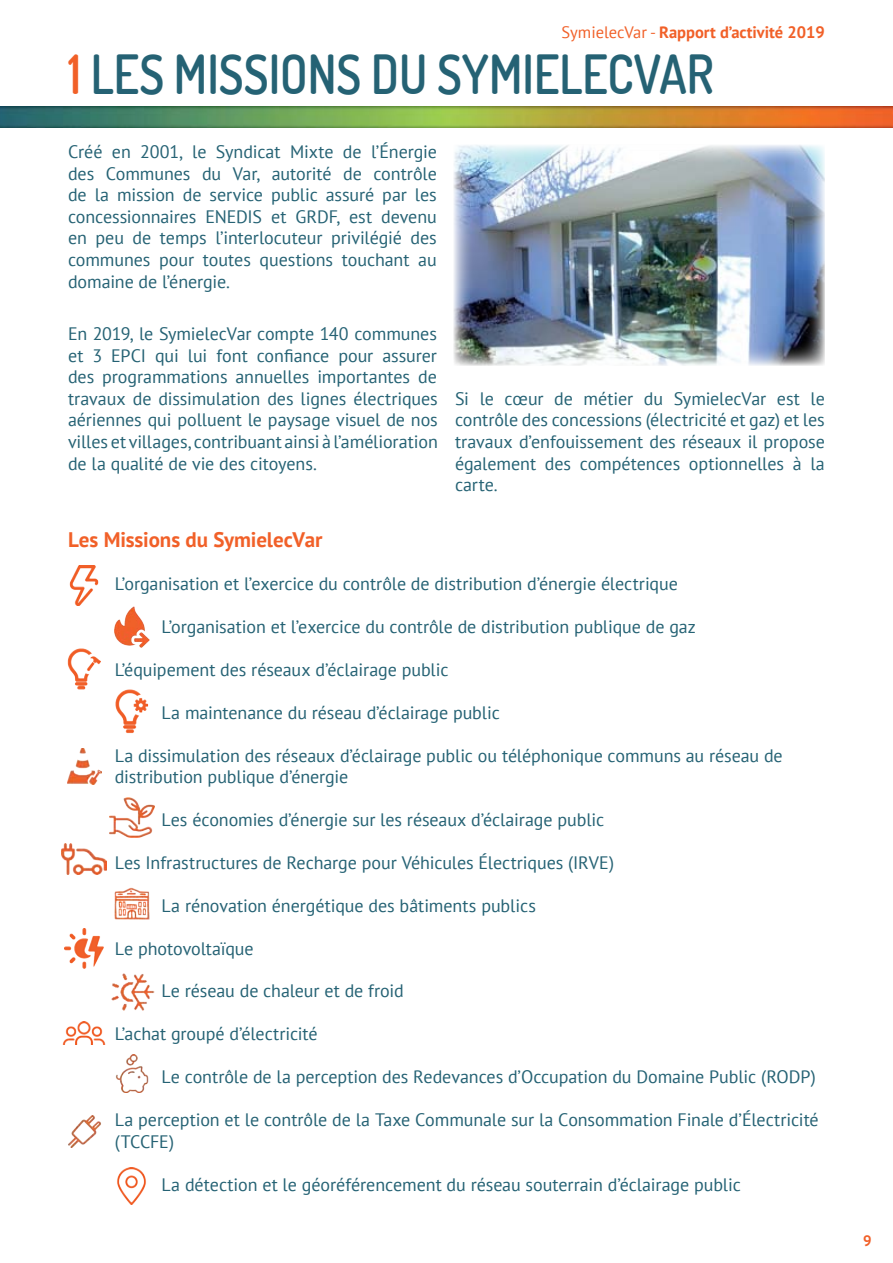
<style>
.page{position:relative;width:893px;height:1263px;background:#fff}
.page>*{position:absolute;margin:0;border:0;box-sizing:border-box;transform-origin:0 0}
.t1{font:600 54px "Dosis";color:#256274;scale:.9 1}
.t2{font:700 21px "PT Sans";letter-spacing:-.005em;color:#f16028}
.t3{font:18px/21.6px "PT Sans";letter-spacing:-.005em;color:#256274;text-align:justify}
.t4{font:700 16.5px "PT Sans";color:#f16028}
.t5{font:700 15px "PT Sans";color:#f16028}
.s1{font-weight:400}
.s2{color:#f16028}
</style>
<div class="page">
<img style="left:0;top:106px;width:893px;height:22px">
<img style="left:454px;top:145px;width:371px;height:221px">
<img style="left:69px;top:566px;width:30px;height:39px">
<img style="left:115px;top:606px;width:34px;height:42px">
<img style="left:68px;top:648px;width:33px;height:41px">
<img style="left:115px;top:690px;width:34px;height:43px">
<img style="left:67px;top:749px;width:34px;height:35px">
<img style="left:109px;top:797px;width:45px;height:40px">
<img style="left:62px;top:843px;width:45px;height:32px">
<img style="left:114px;top:887px;width:36px;height:33px">
<img style="left:65px;top:928px;width:39px;height:40px">
<img style="left:97px;top:958px;width:58px;height:53px">
<img style="left:62px;top:1021px;width:44px;height:23px">
<img style="left:115px;top:1054px;width:34px;height:39px">
<img style="left:68px;top:1115px;width:33px;height:33px">
<img style="left:117px;top:1168px;width:29px;height:37px">
<p class="t4" style="left:561px;top:21px;width:265px"><span class="s1">SymielecVar -</span> Rapport d’activité 2019</p>
<p class="t1" style="left:68px;top:39px;width:719px"><span class="s2">1</span> LES MISSIONS DU SYMIELECVAR</p>
<p class="t3" style="left:68px;top:141px;width:370px">Créé en 2001, le Syndicat Mixte de l’Énergie des Communes du Var, autorité de contrôle de la mission de service public assuré par les concessionnaires ENEDIS et GRDF, est devenu en peu de temps l’interlocuteur privilégié des communes pour toutes questions touchant au domaine de l’énergie.</p>
<p class="t3" style="left:68px;top:322px;width:371px">En 2019, le SymielecVar compte 140 communes et 3 EPCI qui lui font confiance pour assurer des programmations annuelles importantes de travaux de dissimulation des lignes électriques aériennes qui polluent le paysage visuel de nos villes et villages, contribuant ainsi à l’amélioration de la qualité de vie des citoyens.</p>
<p class="t3" style="left:455px;top:387px;width:371px">Si le cœur de métier du SymielecVar est le contrôle des concessions (électricité et gaz) et les travaux d’enfouissement des réseaux il propose également des compétences optionnelles à la carte.</p>
<p class="t2" style="left:68px;top:526px;width:256px">Les Missions du SymielecVar</p>
<p class="t3" style="left:115px;top:572px;width:565px">L’organisation et l’exercice du contrôle de distribution d’énergie électrique</p>
<p class="t3" style="left:162px;top:615px;width:536px">L’organisation et l’exercice du contrôle de distribution publique de gaz</p>
<p class="t3" style="left:115px;top:658px;width:335px">L’équipement des réseaux d’éclairage public</p>
<p class="t3" style="left:162px;top:701px;width:340px">La maintenance du réseau d’éclairage public</p>
<p class="t3" style="left:115px;top:744px;width:669px">La dissimulation des réseaux d’éclairage public ou téléphonique communs au réseau de distribution publique d’énergie</p>
<p class="t3" style="left:162px;top:808px;width:444px">Les économies d’énergie sur les réseaux d’éclairage public</p>
<p class="t3" style="left:115px;top:851px;width:501px">Les Infrastructures de Recharge pour Véhicules Électriques (IRVE)</p>
<p class="t3" style="left:162px;top:894px;width:376px">La rénovation énergétique des bâtiments publics</p>
<p class="t3" style="left:115px;top:937px;width:140px">Le photovoltaïque</p>
<p class="t3" style="left:162px;top:980px;width:244px">Le réseau de chaleur et de froid</p>
<p class="t3" style="left:115px;top:1023px;width:204px">L’achat groupé d’électricité</p>
<p class="t3" style="left:162px;top:1066px;width:656px">Le contrôle de la perception des Redevances d’Occupation du Domaine Public (RODP)</p>
<p class="t3" style="left:115px;top:1108px;width:705px">La perception et le contrôle de la Taxe Communale sur la Consommation Finale d’Électricité (TCCFE)</p>
<p class="t3" style="left:162px;top:1173px;width:581px">La détection et le géoréférencement du réseau souterrain d’éclairage public</p>
<p class="t5" style="left:863px;top:1231px;width:10px">9</p>
</div>
